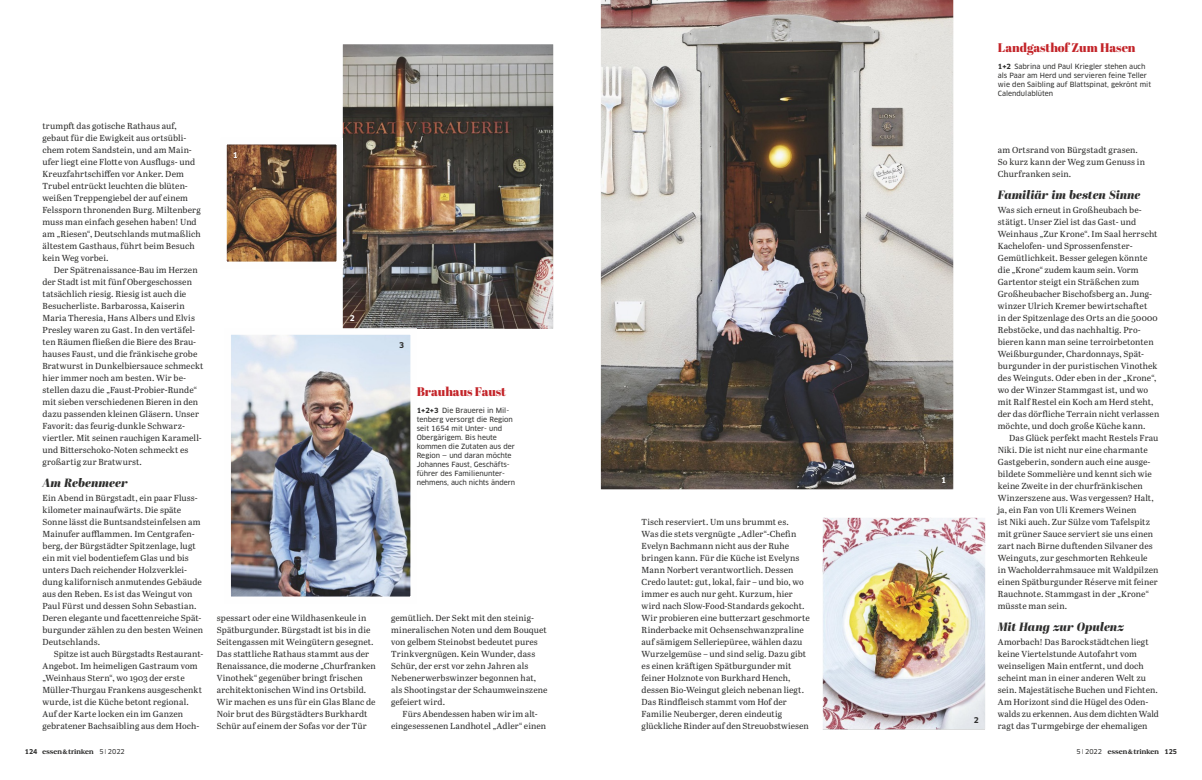
<style>
.page{position:relative;width:1202px;height:780px;background:#fff}
.page>*{position:absolute;margin:0;border:0;box-sizing:border-box;transform-origin:0 0}
.t1{font:12.5px "Abril Fatface";letter-spacing:-.01em;color:#c32429}
.t2{font:italic 12px "Abril Fatface";letter-spacing:-.005em;color:#2e2e2d}
.t3{font:8.7px/12px "Abril Text";letter-spacing:.01em;color:#2e2e2d}
.t4{font:700 7.8px "Clan OT";color:#fefefe}
.t5{font:700 7.8px "Clan OT";color:#2e2e2d}
.t6{font:7px/9px "Clan OT News";color:#2e2e2d}
.t7{font:6.5px "Clan OT News";letter-spacing:.005em;color:#2e2e2d}
.s1{font-family:"Clan OT";font-weight:700}
.s2{font-family:"Et Schriftzug";font-size:10px}
.s3{font-family:"Clan OT"}
</style>
<div class="page">
<img style="left:342px;top:45px;width:211px;height:283px">
<img style="left:231px;top:335px;width:179px;height:261px">
<img style="left:227px;top:145px;width:109px;height:116px">
<div style="left:220px;top:138px;width:123px;height:130px;border:6px solid #fefefe"></div>
<img style="left:601px;top:0;width:351px;height:489px">
<img style="left:823px;top:517px;width:163px;height:212px">
<p class="t3" style="left:43px;top:119px;width:160px">trumpft das gotische Rathaus auf, gebaut für die Ewigkeit aus ortsübli&shy;chem rotem Sandstein, und am Main&shy;ufer liegt eine Flotte von Ausflugs- und Kreuzfahrtschiffen vor Anker. Dem Trubel entrückt leuchten die blüten&shy;weißen Treppengiebel der auf einem Felssporn thronenden Burg. Miltenberg muss man einfach gesehen haben! Und am „Riesen“, Deutschlands mutmaßlich ältestem Gasthaus, führt beim Besuch kein Weg vorbei.</p>
<p class="t3" style="left:43px;top:263px;width:163px;text-indent:11px">Der Spätrenaissance-Bau im Herzen der Stadt ist mit fünf Obergeschossen tatsächlich riesig. Riesig ist auch die Besucherliste. Barbarossa, Kaiserin Maria Theresia, Hans Albers und Elvis Presley waren zu Gast. In den vertäfel&shy;ten Räumen fließen die Biere des Brau&shy;hauses Faust, und die fränkische grobe Bratwurst in Dunkelbiersauce schmeckt hier immer noch am besten. Wir be&shy;stellen dazu die „Faust-Probier-Runde“ mit sieben verschiedenen Bieren in den dazu passenden kleinen Gläsern. Unser Favorit: das feurig-dunkle Schwarz&shy;viertler. Mit seinen rauchigen Karamell&shy;und Bitterschoko-Noten schmeckt es großartig zur Bratwurst.</p>
<h2 class="t2" style="left:43px;top:474px;width:87px">Am Rebenmeer</h2>
<p class="t3" style="left:43px;top:491px;width:162px">Ein Abend in Bürgstadt, ein paar Fluss&shy;kilometer mainaufwärts. Die späte Sonne lässt die Buntsandsteinfelsen am Mainufer aufflammen. Im Centgrafen&shy;berg, der Bürgstädter Spitzenlage, lugt ein mit viel bodentiefem Glas und bis unters Dach reichender Holzverklei&shy;dung kalifornisch anmutendes Gebäude aus den Reben. Es ist das Weingut von Paul Fürst und dessen Sohn Sebastian.<br>Deren elegante und facettenreiche Spät&shy;burgunder zählen zu den besten Weinen Deutschlands.</p>
<p class="t3" style="left:43px;top:647px;width:162px;text-indent:11px">Spitze ist auch Bürgstadts Restaurant-Angebot. Im heimeligen Gastraum vom „Weinhaus Stern“, wo 1903 der erste Müller-Thurgau Frankens ausgeschenkt wurde, ist die Küche betont regional.<br>Auf der Karte locken ein im Ganzen gebratener Bachsaibling aus dem Hoch-</p>
<p class="t7" style="left:25px;top:748px;width:101px"><span class="s1">124</span> <span class="s2">4</span> 5<span class="s3">I</span> 2022</p>
<p class="t4" style="left:233px;top:150px;width:6px">1</p>
<p class="t4" style="left:350px;top:314px;width:6px">2</p>
<p class="t5" style="left:399px;top:340px;width:6px">3</p>
<h1 class="t1" style="left:417px;top:382px;width:91px">Brauhaus Faust</h1>
<p class="t6" style="left:417px;top:406px;width:100px"><span class="s1">1+2+3</span> Die Brauerei in Mil&shy;tenberg versorgt die Region seit 1654 mit Unter- und<br>Obergärigem. Bis heute kommen die Zutaten aus der<br>Region — und daran möchte<br>Johannes Faust, Geschäfts&shy;führer des Familienunter&shy;nehmens, auch nichts ändern</p>
<p class="t3" style="left:217px;top:611px;width:160px">spessart oder eine Wildhasenkeule in Spätburgunder. Bürgstadt ist bis in die Seitengassen mit Weingütern gesegnet.<br>Das stattliche Rathaus stammt aus der Renaissance, die moderne „Churfranken Vinothek“ gegenüber bringt frischen architektonischen Wind ins Ortsbild.<br>Wir machen es uns für ein Glas Blanc de Noir brut des Bürgstädters Burkhardt Schür auf einem der Sofas vor der Tür</p>
<p class="t3" style="left:391px;top:611px;width:158px">gemütlich. Der Sekt mit den steinig&shy;mineralischen Noten und dem Bouquet von gelbem Steinobst bedeutet pures Trinkvergnügen. Kein Wunder, dass Schür, der erst vor zehn Jahren als Nebenerwerbswinzer begonnen hat, als Shootingstar der Schaumweinszene gefeiert wird.</p>
<p class="t3" style="left:391px;top:707px;width:156px;text-align:center">Fürs Abendessen haben wir im alt&shy;eingesessenen Landhotel „Adler“ einen</p>
<p class="t3" style="left:642px;top:515px;width:170px">Tisch reserviert. Um uns brummt es.<br>Was die stets vergnügte „Adler“-Chefin Evelyn Bachmann nicht aus der Ruhe bringen kann. Für die Küche ist Evelyns Mann Norbert verantwortlich. Dessen Credo lautet: gut, lokal, fair – und bio, wo immer es auch nur geht. Kurzum, hier wird nach Slow-Food-Standards gekocht.<br>Wir probieren eine butterzart geschmorte Rinderbacke mit Ochsenschwanzpraline auf sämigem Selleriepüree, wählen dazu Wurzelgemüse – und sind selig. Dazu gibt es einen kräftigen Spätburgunder mit feiner Holznote von Burkhard Hench, dessen Bio-Weingut gleich nebenan liegt.<br>Das Rindfleisch stammt vom Hof der Familie Neuberger, deren eindeutig glückliche Rinder auf den Streuobstwiesen</p>
<p class="t4" style="left:941px;top:475px;width:6px">1</p>
<h1 class="t1" style="left:998px;top:39px;width:139px">Landgasthof Zum Hasen</h1>
<p class="t6" style="left:998px;top:62px;width:155px"><span class="s1">1+2</span> Sabrina und Paul Kriegler stehen auch als Paar am Herd und servieren feine Teller wie den Saibling auf Blattspinat, gekrönt mit Calendulablüten</p>
<p class="t5" style="left:974px;top:715px;width:6px">2</p>
<p class="t3" style="left:998px;top:143px;width:149px">am Ortsrand von Bürgstadt grasen.<br>So kurz kann der Weg zum Genuss in<br>Churfranken sein.</p>
<h2 class="t2" style="left:998px;top:186px;width:144px">Familiär im besten Sinne</h2>
<p class="t3" style="left:998px;top:203px;width:163px">Was sich erneut in Großheubach be&shy;stätigt. Unser Ziel ist das Gast- und Weinhaus „Zur Krone“. Im Saal herrscht Kachelofen- und Sprossenfenster-Gemütlichkeit. Besser gelegen könnte die „Krone“ zudem kaum sein. Vorm Gartentor steigt ein Sträßchen zum Großheubacher Bischofsberg an. Jung&shy;winzer Ulrich Kremer bewirtschaftet<br>in der Spitzenlage des Orts an die 50 000<br>Rebstöcke, und das nachhaltig. Pro&shy;bieren kann man seine terroirbetonten Weißburgunder, Chardonnays, Spät&shy;burgunder in der puristischen Vinothek des Weinguts. Oder eben in der „Krone“, wo der Winzer Stammgast ist, und wo mit Ralf Restel ein Koch am Herd steht, der das dörfliche Terrain nicht verlassen möchte, und doch große Küche kann.</p>
<p class="t3" style="left:998px;top:431px;width:162px;text-indent:11px">Das Glück perfekt macht Restels Frau Niki. Die ist nicht nur eine charmante Gastgeberin, sondern auch eine ausge&shy;bildete Sommelière und kennt sich wie keine Zweite in der churfränkischen Winzerszene aus. Was vergessen? Halt, ja, ein Fan von Uli Kremers Weinen<br>ist Niki auch. Zur Sülze vom Tafelspitz mit grüner Sauce serviert sie uns einen zart nach Birne duftenden Silvaner des Weinguts, zur geschmorten Rehkeule<br>in Wacholderrahmsauce mit Waldpilzen einen Spätburgunder Réserve mit feiner Rauchnote. Stammgast in der „Krone“ müsste man sein.</p>
<h2 class="t2" style="left:998px;top:618px;width:128px">Mit Hang zur Opulenz</h2>
<p class="t3" style="left:998px;top:635px;width:163px">Amorbach! Das Barockstädtchen liegt keine Viertelstunde Autofahrt vom weinseligen Main entfernt, und doch scheint man in einer anderen Welt zu sein. Majestätische Buchen und Fichten.<br>Am Horizont sind die Hügel des Oden&shy;walds zu erkennen. Aus dem dichten Wald ragt das Turmgebirge der ehemaligen</p>
<p class="t7" style="left:1076px;top:748px;width:102px">5 <span class="s3">I</span> 2022 <span class="s2">4</span> <span class="s1">125</span></p>
</div>
